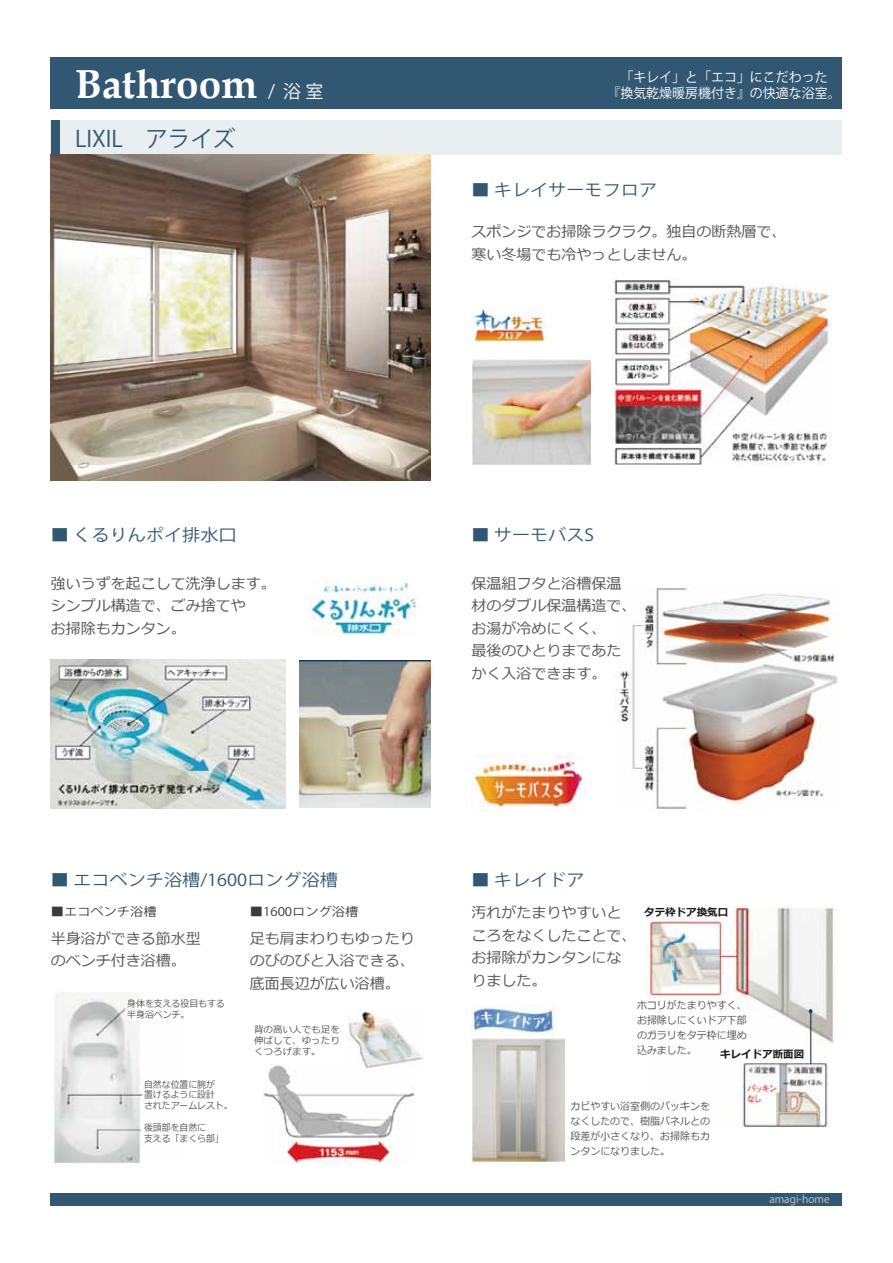
<style>
.page{position:relative;width:893px;height:1263px;background:#fff}
.page>*{position:absolute;margin:0;border:0;box-sizing:border-box;transform-origin:0 0}
.t1{font:700 40.5px "Book Antiqua";color:#fff}
.t2{font:22.5px "Koz Go Pr 6 N";color:#335570}
.t3{font:18px "Koz Go Pr 6 N";color:#fff}
.t4{font:16.5px "Koz Go Pr 6 N";color:#325773;scale:1.1 1}
.t5{font:15px/22.5px "Meiryo";color:#595757}
.t6{font:13.5px/16.5px "Koz Go Pr 6 N";color:#fff;text-align:right;scale:.96 1}
.t7{font:12px "Koz Go Pr 6 N";color:#3e3a39;scale:1.1 1}
.t8{font:10.5px/15px "Meiryo";color:#595757;text-align:justify;scale:.95 1}
.t9{font:700 10.5px "Meiryo";color:#1c191a}
.t10{font:10.5px "Koz Go Pr 6 N";color:#c9caca}
.t11{font:9.6px/10.5px "Meiryo";color:#595757;scale:.93 1}
.t12{font:9.6px/11.1px "Meiryo";color:#595757;text-align:justify}
</style>
<div class="page">
<div style="left:51px;top:1193px;width:791px;height:13px;background:#325773"></div>
<img style="left:471px;top:1006px;width:84px;height:30px">
<img style="left:615px;top:585px;width:224px;height:224px">
<div style="left:51px;top:120px;width:791px;height:34px;background:#e9eef0"></div>
<img style="left:51px;top:659px;width:234px;height:149px">
<img style="left:309px;top:582px;width:111px;height:54px">
<img style="left:471px;top:755px;width:115px;height:53px">
<img style="left:54px;top:992px;width:90px;height:171px">
<img style="left:472px;top:359px;width:119px;height:105px">
<img style="left:471px;top:1038px;width:93px;height:125px">
<img style="left:299px;top:660px;width:131px;height:147px">
<div style="left:127px;top:998px;width:62px;height:22px;background:#fff;border-radius:8px"></div>
<div style="left:142px;top:1122px;width:44px;height:23px;background:#fff"></div>
<img style="left:262px;top:1065px;width:151px;height:98px">
<img style="left:647px;top:905px;width:187px;height:222px">
<img style="left:348px;top:1009px;width:76px;height:61px">
<img style="left:613px;top:279px;width:218px;height:185px">
<img style="left:471px;top:308px;width:75px;height:35px">
<img style="left:51px;top:154px;width:379px;height:326px">
<div style="left:51px;top:58px;width:791px;height:51px;background:#325773"></div>
<div style="left:51px;top:120px;width:8px;height:34px;background:#325773"></div>
<h1 class="t1" style="left:75px;top:57px;width:184px">Bathroom</h1>
<h2 class="t2" style="left:75px;top:126px;width:162px">LIXIL　アライズ</h2>
<p class="t3" style="left:268px;top:81px;width:57px">/ 浴 室</p>
<p class="t6" style="left:607px;top:69px;width:245px">「キレイ」と「エコ」にこだわった　『換気乾燥暖房機付き』の快適な浴室。</p>
<p class="t4" style="left:471px;top:181px;width:170px">■ キレイサーモフロア</p>
<p class="t5" style="left:471px;top:221px;width:316px">スポンジでお掃除ラクラク。独自の断熱層で、寒い冬場でも冷やっとしません。</p>
<p class="t4" style="left:51px;top:526px;width:170px">■ くるりんポイ排水口</p>
<p class="t5" style="left:51px;top:573px;width:226px">強いうずを起こして洗浄します。シンプル構造で、ごみ捨てや<br>お掃除もカンタン。</p>
<p class="t4" style="left:471px;top:526px;width:113px">■ サーモバスS</p>
<p class="t5" style="left:471px;top:573px;width:166px">保温組フタと浴槽保温材のダブル保温構造で、お湯が冷めにくく、<br>最後のひとりまであたかく入浴できます。</p>
<p class="t4" style="left:51px;top:871px;width:262px">■ エコベンチ浴槽/1600ロング浴槽</p>
<p class="t7" style="left:51px;top:904px;width:98px">■エコベンチ浴槽</p>
<p class="t7" style="left:250px;top:904px;width:100px">■1600ロング浴槽</p>
<p class="t5" style="left:51px;top:928px;width:151px">半身浴ができる節水型のベンチ付き浴槽。</p>
<p class="t5" style="left:250px;top:928px;width:166px;text-align:justify">足も肩まわりもゆったりのびのびと入浴できる、底面長辺が広い浴槽。</p>
<p class="t11" style="left:127px;top:999px;width:106px">身体を支える役目もする半身浴ベンチ。</p>
<p class="t11" style="left:144px;top:1080px;width:97px">自然な位置に腕が<br>置けるように設計<br>されたアームレスト。</p>
<p class="t11" style="left:144px;top:1123px;width:87px">後頭部を自然に<br>支える「まくら部」</p>
<p class="t12" style="left:254px;top:1024px;width:87px">背の高い人でも足を伸ばして、ゆったりくつろげます。</p>
<p class="t4" style="left:471px;top:871px;width:104px">■ キレイドア</p>
<p class="t5" style="left:471px;top:902px;width:151px">汚れがたまりやすいと</p>
<p class="t9" style="left:644px;top:905px;width:85px">タテ枠ドア換気口</p>
<p class="t5" style="left:471px;top:925px;width:166px">ころをなくしたことで、お掃除がカンタンになりました。</p>
<p class="t8" style="left:637px;top:998px;width:117px">ホコリがたまりやすく、お掃除しにくいドア下部のガラリをタテ枠に埋め込みました。</p>
<p class="t9" style="left:720px;top:1047px;width:85px">キレイドア断面図</p>
<p class="t8" style="left:570px;top:1099px;width:149px">カビやすい浴室側のパッキンをなくしたので、樹脂パネルとの段差が小さくなり、お掃除もカンタンになりました。</p>
<p class="t10" style="left:769px;top:1193px;width:62px">amagi-home</p>
</div>
